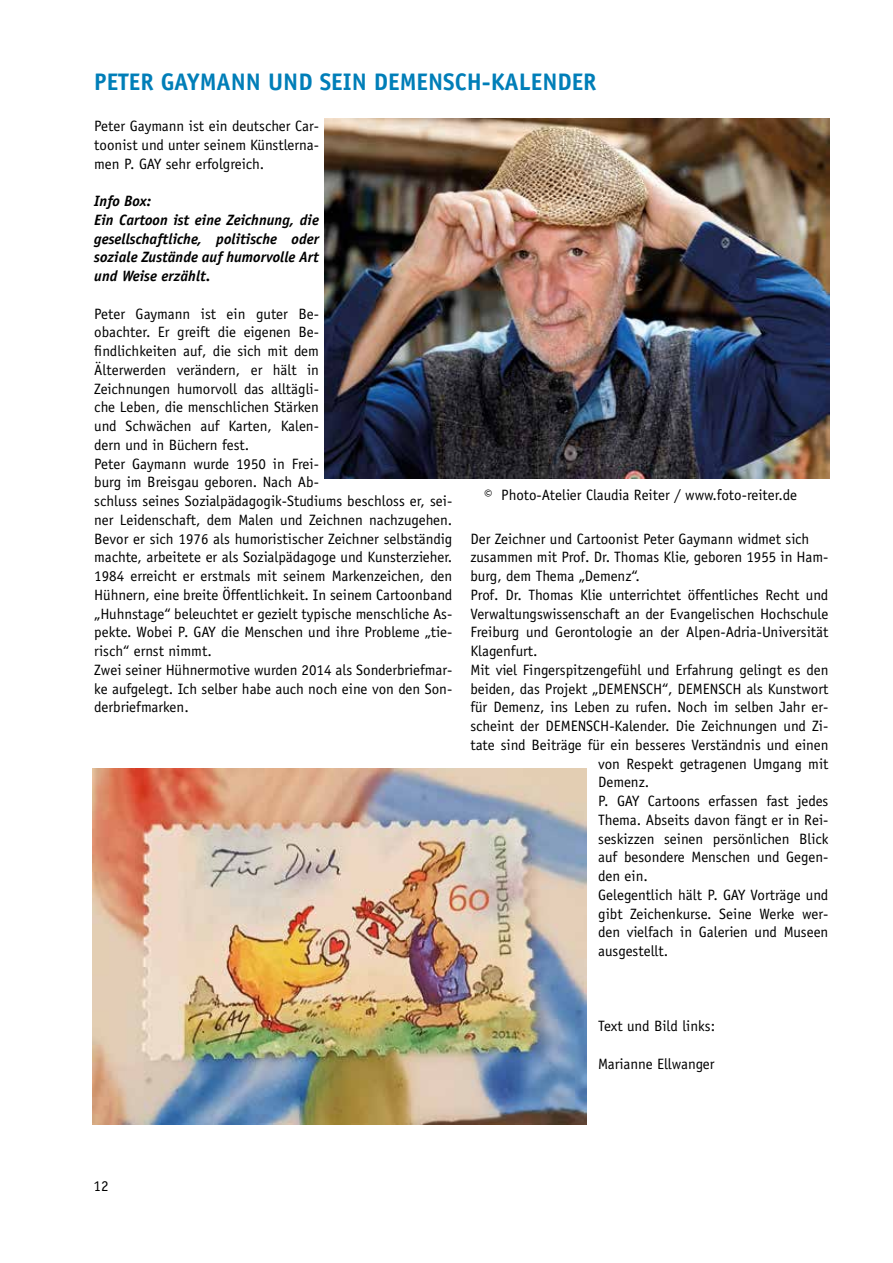
<style>
.page{position:relative;width:893px;height:1263px;background:#fff}
.page>*{position:absolute;margin:0;border:0;box-sizing:border-box;transform-origin:0 0}
.t1{font:700 24px "Officina Sans Std";color:#007eb8}
.t2{font:15px/18.8px "Officina Sans Std";color:#000;text-align:justify}
.t3{font:italic 700 15px/18.8px "Officina Sans Std";color:#000}
</style>
<div class="page">
<img style="left:92px;top:769px;width:495px;height:356px">
<img style="left:325px;top:118px;width:504px;height:361px">
<h1 class="t1" style="left:94px;top:67px;width:504px">PETER GAYMANN UND SEIN DEMENSCH-KALENDER</h1>
<p class="t2" style="left:94px;top:117px;width:226px">Peter Gaymann ist ein deutscher Car&shy;toonist und unter seinem Künstlerna&shy;men P. GAY sehr erfolgreich.</p>
<p class="t3" style="left:94px;top:192px;width:226px">Info Box:<br>Ein Cartoon ist eine Zeichnung, die gesellschaftliche, politische oder soziale Zustände auf humorvolle Art und Weise erzählt.</p>
<p class="t2" style="left:94px;top:304px;width:360px;text-align:left">Peter Gaymann ist ein guter Be-<br>obachter. Er greift die eigenen Be-<br>findlichkeiten auf, die sich mit dem<br>Älterwerden verändern, er hält in<br>Zeichnungen humorvoll das alltägli-<br>che Leben, die menschlichen Stärken<br>und Schwächen auf Karten, Kalen-<br>dern und in Büchern fest.<br>Peter Gaymann wurde 1950 in Frei-<br>burg im Breisgau geboren. Nach Ab-<br>schluss seines Sozialpädagogik-Studiums beschloss er, sei&shy;ner Leidenschaft, dem Malen und Zeichnen nachzugehen.<br>Bevor er sich 1976 als humoristischer Zeichner selbständig machte, arbeitete er als Sozialpädagoge und Kunsterzieher.<br>1984 erreicht er erstmals mit seinem Markenzeichen, den Hühnern, eine breite Öffentlichkeit. In seinem Cartoonband „Huhnstage“ beleuchtet er gezielt typische menschliche As&shy;pekte. Wobei P. GAY die Menschen und ihre Probleme „tie&shy;risch“ ernst nimmt.<br>Zwei seiner Hühnermotive wurden 2014 als Sonderbriefmar&shy;ke aufgelegt. Ich selber habe auch noch eine von den Son&shy;derbriefmarken.</p>
<p class="t2" style="left:484px;top:485px;width:314px">© Photo-Atelier Claudia Reiter / www.foto-reiter.de</p>
<p class="t2" style="left:470px;top:529px;width:341px">Der Zeichner und Cartoonist Peter Gaymann widmet sich</p>
<p class="t2" style="left:470px;top:548px;width:360px">zusammen mit Prof. Dr. Thomas Klie, geboren 1955 in Ham-</p>
<p class="t2" style="left:470px;top:567px;width:171px">burg, dem Thema „Demenz“.</p>
<p class="t2" style="left:470px;top:585px;width:360px">Prof. Dr. Thomas Klie unterrichtet öffentliches Recht und</p>
<p class="t2" style="left:470px;top:604px;width:360px">Verwaltungswissenschaft an der Evangelischen Hochschule</p>
<p class="t2" style="left:470px;top:623px;width:360px">Freiburg und Gerontologie an der Alpen-Adria-Universität</p>
<p class="t2" style="left:470px;top:642px;width:69px">Klagenfurt.</p>
<p class="t2" style="left:470px;top:660px;width:360px">Mit viel Fingerspitzengefühl und Erfahrung gelingt es den</p>
<p class="t2" style="left:470px;top:679px;width:360px">beiden, das Projekt „DEMENSCH“, DEMENSCH als Kunstwort</p>
<p class="t2" style="left:470px;top:698px;width:360px">für Demenz, ins Leben zu rufen. Noch im selben Jahr er-</p>
<p class="t2" style="left:470px;top:717px;width:360px">scheint der DEMENSCH-Kalender. Die Zeichnungen und Zi-</p>
<p class="t2" style="left:470px;top:735px;width:360px">tate sind Beiträge für ein besseres Verständnis und einen</p>
<p class="t2" style="left:598px;top:754px;width:232px">von Respekt getragenen Umgang mit</p>
<p class="t2" style="left:598px;top:773px;width:53px">Demenz.</p>
<p class="t2" style="left:598px;top:792px;width:232px">P. GAY Cartoons erfassen fast jedes</p>
<p class="t2" style="left:598px;top:810px;width:232px">Thema. Abseits davon fängt er in Rei-</p>
<p class="t2" style="left:598px;top:829px;width:232px">seskizzen seinen persönlichen Blick</p>
<p class="t2" style="left:598px;top:848px;width:232px">auf besondere Menschen und Gegen-</p>
<p class="t2" style="left:598px;top:867px;width:51px">den ein.</p>
<p class="t2" style="left:598px;top:885px;width:232px">Gelegentlich hält P. GAY Vorträge und</p>
<p class="t2" style="left:598px;top:904px;width:232px">gibt Zeichenkurse. Seine Werke wer-</p>
<p class="t2" style="left:598px;top:923px;width:232px">den vielfach in Galerien und Museen</p>
<p class="t2" style="left:598px;top:942px;width:72px">ausgestellt.</p>
<p class="t2" style="left:94px;top:1176px;width:16px">12</p>
<p class="t2" style="left:598px;top:1017px;width:118px">Text und Bild links:</p>
<p class="t2" style="left:598px;top:1054px;width:118px">Marianne Ellwanger</p>
</div>
